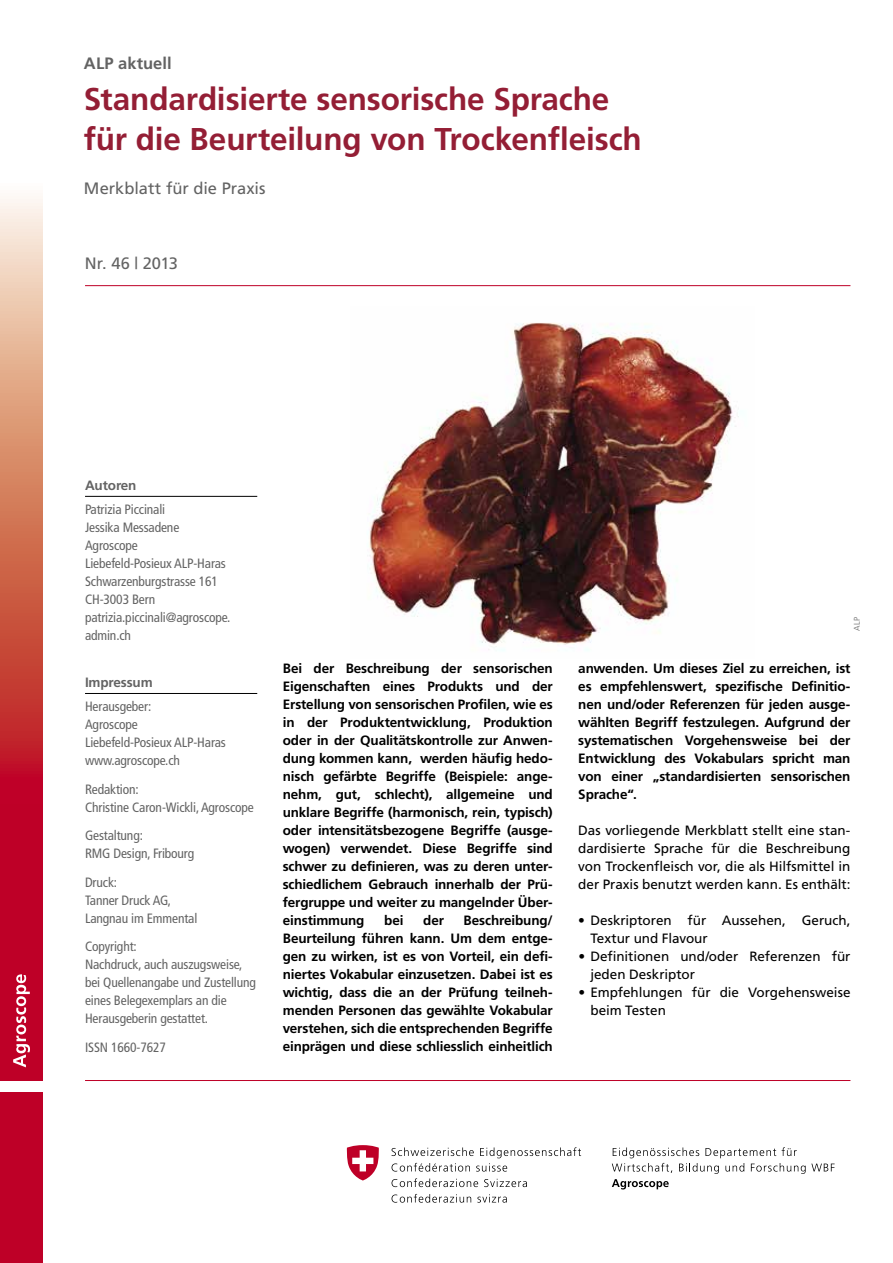
<style>
.page{position:relative;width:893px;height:1263px;background:#fff}
.page>*{position:absolute;margin:0;border:0;box-sizing:border-box;transform-origin:0 0}
.t1{font:700 31.5px/40.5px "Frutiger";letter-spacing:-.005em;color:#941e35}
.t2{font:16.5px "Frutiger";color:#636363}
.t3{font:700 16.5px "Frutiger";letter-spacing:.005em;color:#636363}
.t4{font:700 13.5px/18px "Frutiger";letter-spacing:-.01em;color:#000;text-align:justify}
.t5{font:condensed 13.5px/18px "Frutiger";letter-spacing:-.01em;color:#636363}
.t6{font:13.5px/18px "Frutiger";color:#000}
.t7{font:700 13.5px "Frutiger";letter-spacing:-.01em;color:#636363}
.t8{font:300 8.25px "Frutiger";color:#636363}
</style>
<div class="page">
<svg style="left:0;top:196px;width:43px;height:884px;background:#d05a58"></svg>
<div style="left:0;top:1093px;width:43px;height:170px;background:#be0027"></div>
<svg style="left:13px;top:974px;width:17px;height:93px"></svg>
<hr style="left:85px;top:285px;width:765px;height:1px;background:#be0027">
<hr style="left:85px;top:1080px;width:765px;height:1px;background:#be0027">
<hr style="left:85px;top:496px;width:172px;height:1px;background:#000">
<img style="left:369px;top:323px;width:370px;height:328px">
<svg style="left:612px;top:1147px;width:223px;height:42px"></svg>
<svg style="left:392px;top:1147px;width:189px;height:24px"></svg>
<svg style="left:392px;top:1178px;width:86px;height:9px"></svg>
<svg style="left:484px;top:1179px;width:43px;height:8px"></svg>
<svg style="left:392px;top:1194px;width:79px;height:8px"></svg>
<svg style="left:477px;top:1194px;width:30px;height:8px"></svg>
<svg style="left:347px;top:1145px;width:32px;height:35px"></svg>
<hr style="left:85px;top:693px;width:172px;height:1px;background:#000">
<p class="t3" style="left:84px;top:54px;width:89px">ALP aktuell</p>
<h1 class="t1" style="left:84px;top:78px;width:559px">Standardisierte sensorische Sprache für die Beurteilung von Trockenfleisch</h1>
<p class="t2" style="left:84px;top:178px;width:183px">Merkblatt für die Praxis</p>
<p class="t2" style="left:85px;top:254px;width:94px">Nr. 46 | 2013</p>
<p class="t7" style="left:85px;top:477px;width:53px">Autoren</p>
<p class="t5" style="left:85px;top:500px;width:147px">Patrizia Piccinali<br>Jessika Messadene<br>Agroscope<br>Liebefeld-Posieux ALP-Haras<br>Schwarzenburgstrasse 161<br>CH-3003 Bern patrizia.piccinali@agroscope. admin.ch</p>
<p class="t7" style="left:85px;top:674px;width:69px">Impressum</p>
<p class="t5" style="left:85px;top:697px;width:142px">Herausgeber:<br>Agroscope<br>Liebefeld-Posieux ALP-Haras www.agroscope.ch</p>
<p class="t5" style="left:85px;top:780px;width:170px">Redaktion:<br>Christine Caron-Wickli, Agroscope</p>
<p class="t5" style="left:85px;top:826px;width:111px">Gestaltung:<br>RMG Design, Fribourg</p>
<p class="t5" style="left:85px;top:873px;width:114px">Druck:<br>Tanner Druck AG,<br>Langnau im Emmental</p>
<p class="t5" style="left:85px;top:937px;width:173px">Copyright:<br>Nachdruck, auch auszugsweise, bei Quellenangabe und Zustellung eines Belegexemplars an die<br>Herausgeberin gestattet.</p>
<p class="t5" style="left:85px;top:1038px;width:82px">ISSN 1660-7627</p>
<p class="t4" style="left:283px;top:659px;width:272px">Bei der Beschreibung der sensorischen Eigenschaften eines Produkts und der Erstellung von sensorischen Profilen, wie es in der Produktentwicklung, Produktion oder in der Qualitätskontrolle zur Anwen&shy;dung kommen kann, werden häufig hedo&shy;nisch gefärbte Begriffe (Beispiele: ange&shy;nehm, gut, schlecht), allgemeine und unklare Begriffe (harmonisch, rein, typisch) oder intensitätsbezogene Begriffe (ausge&shy;wogen) verwendet. Diese Begriffe sind schwer zu definieren, was zu deren unter&shy;schiedlichem Gebrauch innerhalb der Prü&shy;fergruppe und weiter zu mangelnder Über&shy;einstimmung</p>
<p class="t4" style="left:283px;top:911px;width:272px;text-indent:181px">Beschreibung/ Beurteilung führen kann. Um dem entge&shy;gen zu wirken, ist es von Vorteil, ein defi&shy;niertes Vokabular einzusetzen. Dabei ist es wichtig, dass die an der Prüfung teilneh&shy;menden Personen das gewählte Vokabular verstehen, sich die entsprechenden Begriffe einprägen und diese schliesslich einheitlich</p>
<p class="t4" style="left:384px;top:911px;width:21px">bei</p>
<p class="t4" style="left:423px;top:911px;width:22px">der</p>
<p class="t8" style="left:852px;top:630px;width:15px;rotate:-90deg">ALP</p>
<p class="t4" style="left:578px;top:659px;width:274px">anwenden. Um dieses Ziel zu erreichen, ist es empfehlenswert, spezifische Definitio&shy;nen und/oder Referenzen für jeden ausge&shy;wählten Begriff festzulegen. Aufgrund der systematischen Vorgehensweise bei der Entwicklung des Vokabulars spricht man von einer „standardisierten sensorischen Sprache“.</p>
<p class="t6" style="left:578px;top:821px;width:274px;text-align:justify">Das vorliegende Merkblatt stellt eine stan&shy;dardisierte Sprache für die Beschreibung von Trockenfleisch vor, die als Hilfsmittel in der Praxis benutzt werden kann. Es enthält:</p>
<p class="t6" style="left:590px;top:911px;width:262px;text-indent:-12px">• Deskriptoren für Aussehen, Geruch,<br>Textur und Flavour</p>
<p class="t6" style="left:590px;top:947px;width:262px;text-indent:-12px">• Definitionen und/oder Referenzen für jeden Deskriptor</p>
<p class="t6" style="left:590px;top:983px;width:262px;text-indent:-12px">• Empfehlungen für die Vorgehensweise beim Testen</p>
</div>
